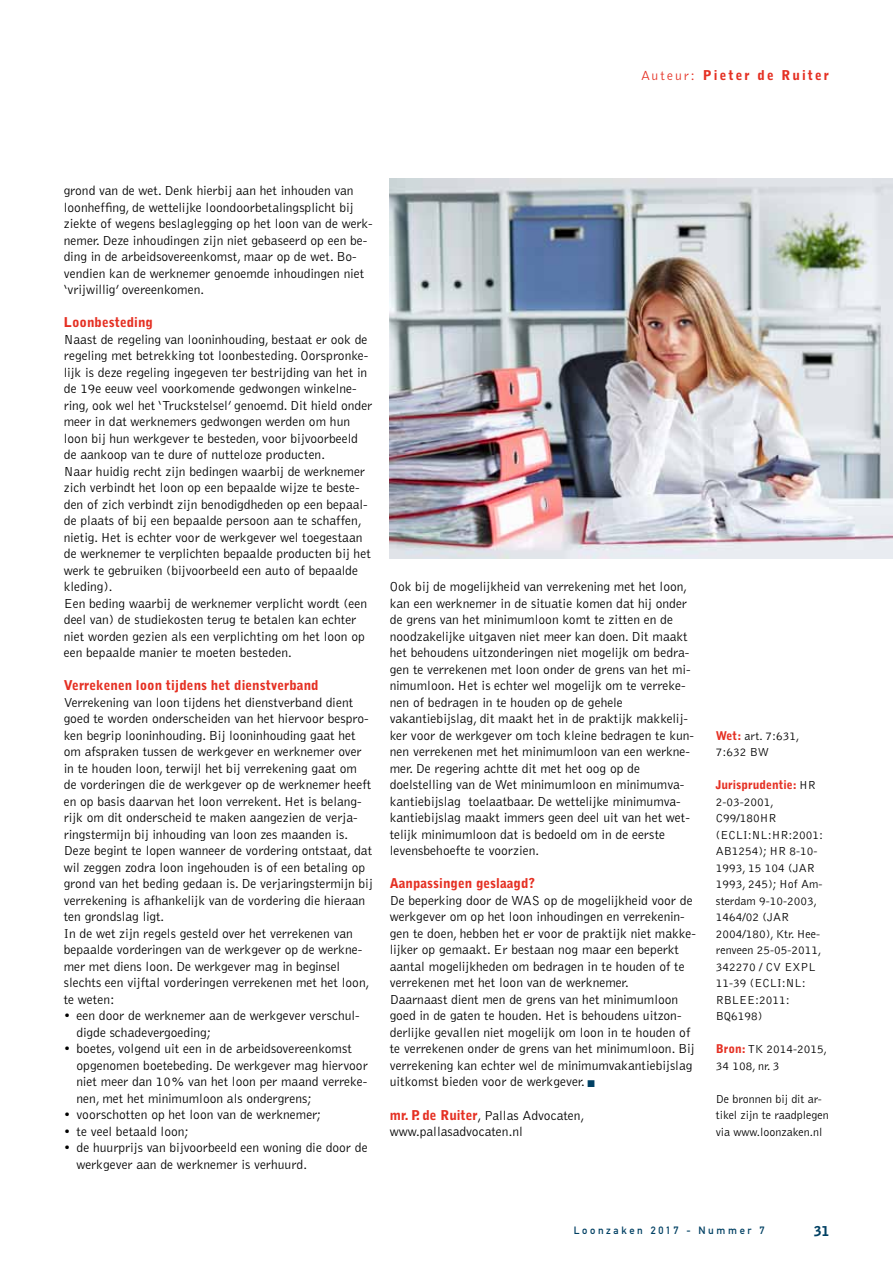
<style>
.page{position:relative;width:893px;height:1263px;background:#fff}
.page>*{position:absolute;margin:0;border:0;box-sizing:border-box;transform-origin:0 0}
.t1{font:300 13.5px/16.5px "Bell Gothic Std";color:#000}
.t2{font:900 13.5px "Bell Gothic Std";color:#e53023}
.t3{font:900 13.5px "Bell Gothic Std";letter-spacing:.15em;color:#e53023}
.t4{font:900 13.5px "Bell Gothic Std";color:#004063}
.t5{font:300 12px/16.5px "Bell Gothic Std";color:#000}
.t6{font:10.5px "DIN Mittelschrift Std";letter-spacing:.25em;color:#004063}
.s1{font-weight:300}
.s2{color:#004063}
.s3{font-weight:900;color:#e53023}
</style>
<div class="page">
<img style="left:390px;top:179px;width:503px;height:379px">
<p class="t3" style="left:641px;top:67px;width:190px"><span class="s1">Auteur:</span> Pieter de Ruiter</p>
<p class="t1" style="left:64px;top:183px;width:310px">grond van de wet. Denk hierbij aan het inhouden van loonheffing, de wettelijke loondoorbetalingsplicht bij ziekte of wegens beslaglegging op het loon van de werk&shy;nemer. Deze inhoudingen zijn niet gebaseerd op een be&shy;ding in de arbeidsovereenkomst, maar op de wet. Bo&shy;vendien kan de werknemer genoemde inhoudingen niet ‘vrijwillig’ overeenkomen.</p>
<p class="t2" style="left:64px;top:315px;width:91px">Loonbesteding</p>
<p class="t1" style="left:64px;top:331px;width:310px">Naast de regeling van looninhouding, bestaat er ook de regeling met betrekking tot loonbesteding. Oorspronke&shy;lijk is deze regeling ingegeven ter bestrijding van het in de 19e eeuw veel voorkomende gedwongen winkelne&shy;ring, ook wel het ‘Truckstelsel’ genoemd. Dit hield onder meer in dat werknemers gedwongen werden om hun loon bij hun werkgever te besteden, voor bijvoorbeeld de aankoop van te dure of nutteloze producten.<br>Naar huidig recht zijn bedingen waarbij de werknemer zich verbindt het loon op een bepaalde wijze te beste&shy;den of zich verbindt zijn benodigdheden op een bepaal&shy;de plaats of bij een bepaalde persoon aan te schaffen, nietig. Het is echter voor de werkgever wel toegestaan de werknemer te verplichten bepaalde producten bij het werk te gebruiken (bijvoorbeeld een auto of bepaalde kleding).<br>Een beding waarbij de werknemer verplicht wordt (een deel van) de studiekosten terug te betalen kan echter niet worden gezien als een verplichting om het loon op een bepaalde manier te moeten besteden.</p>
<p class="t2" style="left:64px;top:678px;width:256px">Verrekenen loon tijdens het dienstverband</p>
<p class="t1" style="left:64px;top:694px;width:311px">Verrekening van loon tijdens het dienstverband dient goed te worden onderscheiden van het hiervoor bespro&shy;ken begrip looninhouding. Bij looninhouding gaat het om afspraken tussen de werkgever en werknemer over in te houden loon, terwijl het bij verrekening gaat om de vorderingen die de werkgever op de werknemer heeft en op basis daarvan het loon verrekent. Het is belang&shy;rijk om dit onderscheid te maken aangezien de verja&shy;ringstermijn bij inhouding van loon zes maanden is.<br>Deze begint te lopen wanneer de vordering ontstaat, dat wil zeggen zodra loon ingehouden is of een betaling op grond van het beding gedaan is. De verjaringstermijn bij verrekening is afhankelijk van de vordering die hieraan ten grondslag ligt.<br>In de wet zijn regels gesteld over het verrekenen van bepaalde vorderingen van de werkgever op de werkne&shy;mer met diens loon. De werkgever mag in beginsel slechts een vijftal vorderingen verrekenen met het loon, te weten:</p>
<p class="t1" style="left:77px;top:1008px;width:285px;text-indent:-13px">• een door de werknemer aan de werkgever verschul&shy;digde schadevergoeding;</p>
<p class="t1" style="left:77px;top:1041px;width:293px;text-indent:-13px">• boetes, volgend uit een in de arbeidsovereenkomst opgenomen boetebeding. De werkgever mag hiervoor niet meer dan 10% van het loon per maand verreke&shy;nen, met het minimumloon als ondergrens;</p>
<p class="t1" style="left:64px;top:1107px;width:259px">• voorschotten op het loon van de werknemer;</p>
<p class="t1" style="left:64px;top:1123px;width:127px">• te veel betaald loon;</p>
<p class="t1" style="left:77px;top:1140px;width:293px;text-indent:-13px">• de huurprijs van bijvoorbeeld een woning die door de werkgever aan de werknemer is verhuurd.</p>
<p class="t1" style="left:390px;top:579px;width:306px">Ook bij de mogelijkheid van verrekening met het loon, kan een werknemer in de situatie komen dat hij onder de grens van het minimumloon komt te zitten en de noodzakelijke uitgaven niet meer kan doen. Dit maakt het behoudens uitzonderingen niet mogelijk om bedra&shy;gen te verrekenen met loon onder de grens van het mi&shy;nimumloon. Het is echter wel mogelijk om te verreke&shy;nen of bedragen in te houden op de gehele vakantiebijslag, dit maakt het in de praktijk makkelij&shy;ker voor de werkgever om toch kleine bedragen te kun&shy;nen verrekenen met het minimumloon van een werkne&shy;mer. De regering achtte dit met het oog op de doelstelling van de Wet minimumloon en minimumva&shy;kantiebijslag toelaatbaar. De wettelijke minimumva&shy;kantiebijslag maakt immers geen deel uit van het wet&shy;telijk minimumloon dat is bedoeld om in de eerste levensbehoefte te voorzien.</p>
<p class="t2" style="left:390px;top:875px;width:147px">Aanpassingen geslaagd?</p>
<p class="t1" style="left:390px;top:892px;width:308px">De beperking door de WAS op de mogelijkheid voor de werkgever om op het loon inhoudingen en verrekenin&shy;gen te doen, hebben het er voor de praktijk niet makke&shy;lijker op gemaakt. Er bestaan nog maar een beperkt aantal mogelijkheden om bedragen in te houden of te verrekenen met het loon van de werknemer.<br>Daarnaast dient men de grens van het minimumloon goed in de gaten te houden. Het is behoudens uitzon&shy;derlijke gevallen niet mogelijk om loon in te houden of te verrekenen onder de grens van het minimumloon. Bij verrekening kan echter wel de minimumvakantiebijslag uitkomst bieden voor de werkgever. <span class="s2">■</span></p>
<p class="t1" style="left:390px;top:1107px;width:196px"><span class="s3">mr. P. de Ruiter</span>, Pallas Advocaten, www.pallasadvocaten.nl</p>
<p class="t5" style="left:716px;top:728px;width:85px"><span class="s3">Wet:</span> art. 7:631,<br>7:632 BW</p>
<p class="t5" style="left:716px;top:777px;width:109px"><span class="s3">Jurisprudentie:</span> HR<br>2-03-2001,<br>C99/180HR (ECLI:NL:HR:2001:<br>AB1254); HR 8-10-<br>1993, 15 104 (JAR<br>1993, 245); Hof Am&shy;sterdam 9-10-2003,<br>1464/02 (JAR<br>2004/180), Ktr. Hee&shy;renveen 25-05-2011,<br>342270 / CV EXPL<br>11-39 (ECLI:NL:<br>RBLEE:2011:<br>BQ6198)</p>
<p class="t5" style="left:716px;top:1041px;width:113px"><span class="s3">Bron:</span> TK 2014-2015,<br>34 108, nr. 3</p>
<p class="t5" style="left:716px;top:1091px;width:115px">De bronnen bij dit ar&shy;tikel zijn te raadplegen via www.loonzaken.nl</p>
<p class="t6" style="left:574px;top:1224px;width:192px">Loonzaken 2017 - Nummer 7</p>
<p class="t4" style="left:814px;top:1224px;width:17px">31</p>
</div>
